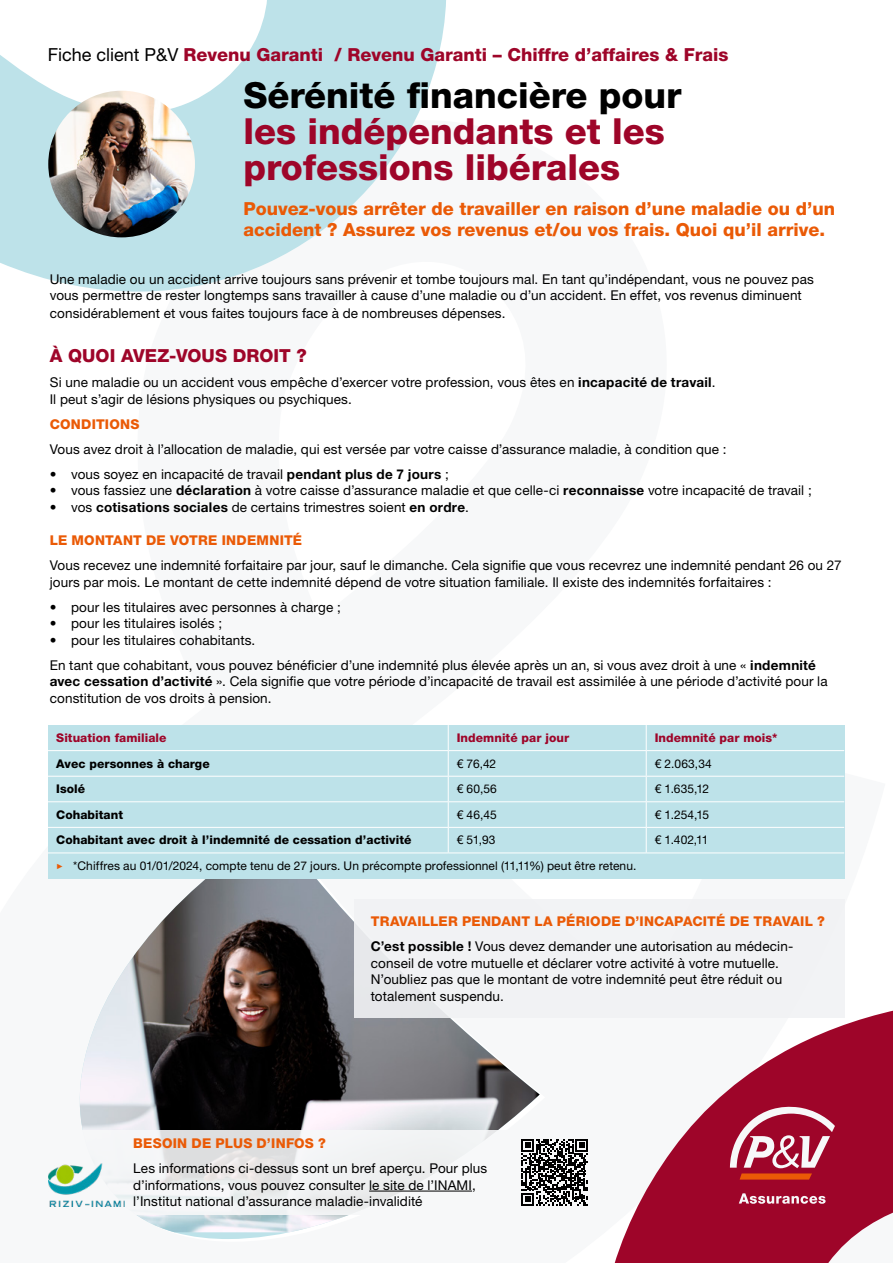
<style>
.page{position:relative;width:893px;height:1263px;background:#fff}
.page>*{position:absolute;margin:0;border:0;box-sizing:border-box;transform-origin:0 0}
.t1{font:800 36px/36px "Helvetica Neue LT Std";color:#9e0529}
.t2{font:800 36px "Helvetica Neue LT Std";color:#000}
.t3{font:800 18px/21px "Helvetica Neue LT Std";color:#ea5a06}
.t4{font:800 18px "Helvetica Neue LT Std";color:#9e0529}
.t5{font:13.5px/16.5px "Helvetica Neue LT Std";letter-spacing:.01em;color:#000}
.t6{font:800 13.5px/25px "Helvetica Neue LT Std";letter-spacing:.015em;color:#ea5a06}
.t7{font:12px "Helvetica Neue LT Std";letter-spacing:.005em;color:#000}
.t8{font:800 12px "Helvetica Neue LT Std";letter-spacing:.005em;color:#000}
.t9{font:800 12px "Helvetica Neue LT Std";letter-spacing:.005em;color:#9e0529}
.s1{font-weight:400;color:#000}
.s2{font-weight:700}
.s3{font-family:"Arial";font-size:7.5px;color:#ea5a06}
.s4{font-weight:700;color:#000}
</style>
<div class="page">
<img style="left:79px;top:878px;width:461px;height:354px">
<svg style="left:614px;top:1006px;width:279px;height:257px;fill:#9e0529"></svg>
<svg style="left:739px;top:1193px;width:87px;height:11px"></svg>
<svg style="left:730px;top:1106px;width:105px;height:73px"></svg>
<svg style="left:0;top:0;width:446px;height:292px;fill:#bde2e9"></svg>
<svg style="left:49px;top:1130px;width:491px;height:85px;fill:#f2f4f5"></svg>
<div style="left:48px;top:725px;width:796px;height:153px;background:#bde2e9"></div>
<hr style="left:48px;top:750px;width:400px;height:1px;background:#fff">
<hr style="left:448px;top:750px;width:198px;height:1px;background:#fff">
<hr style="left:646px;top:750px;width:198px;height:1px;background:#fff">
<hr style="left:48px;top:776px;width:400px;height:1px;background:#fff">
<hr style="left:448px;top:776px;width:198px;height:1px;background:#fff">
<hr style="left:646px;top:776px;width:198px;height:1px;background:#fff">
<hr style="left:48px;top:801px;width:400px;height:1px;background:#fff">
<hr style="left:448px;top:801px;width:198px;height:1px;background:#fff">
<hr style="left:646px;top:801px;width:198px;height:1px;background:#fff">
<hr style="left:48px;top:827px;width:400px;height:1px;background:#fff">
<hr style="left:448px;top:827px;width:198px;height:1px;background:#fff">
<svg style="left:448px;top:725px;width:1px;height:127px"></svg>
<hr style="left:646px;top:827px;width:198px;height:1px;background:#fff">
<svg style="left:646px;top:725px;width:1px;height:127px"></svg>
<hr style="left:48px;top:852px;width:400px;height:1px;background:#fff">
<hr style="left:448px;top:852px;width:198px;height:1px;background:#fff">
<hr style="left:646px;top:852px;width:198px;height:1px;background:#fff">
<div style="left:354px;top:900px;width:490px;height:118px;background:#f1f2f4"></div>
<hr style="left:369px;top:1191px;width:103px;height:1px;background:#000">
<img style="left:48px;top:1164px;width:77px;height:42px">
<img style="left:48px;top:91px;width:147px;height:146px;border-radius:73px">
<svg style="left:521px;top:1139px;width:67px;height:67px"></svg>
<h2 class="t4" style="left:48px;top:44px;width:682px"><span class="s1">Fiche client P&amp;V</span> Revenu Garanti / Revenu Garanti – Chiffre d’affaires &amp; Frais</h2>
<h1 class="t2" style="left:243px;top:74px;width:440px">Sérénité financière pour</h1>
<h1 class="t1" style="left:243px;top:114px;width:423px">les indépendants et les professions libérales</h1>
<h2 class="t3" style="left:243px;top:198px;width:593px">Pouvez-vous arrêter de travailler en raison d’une maladie ou d’un accident ? Assurez vos revenus et/ou vos frais. Quoi qu’il arrive.</h2>
<p class="t5" style="left:50px;top:271px;width:766px">Une maladie ou un accident arrive toujours sans prévenir et tombe toujours mal. En tant qu’indépendant, vous ne pouvez pas vous permettre de rester longtemps sans travailler à cause d’une maladie ou d’un accident. En effet, vos revenus diminuent</p>
<p class="t5" style="left:50px;top:305px;width:457px">considérablement et vous faites toujours face à de nombreuses dépenses.</p>
<h2 class="t4" style="left:50px;top:345px;width:259px">À QUOI AVEZ-VOUS DROIT ?</h2>
<p class="t5" style="left:50px;top:374px;width:667px">Si une maladie ou un accident vous empêche d’exercer votre profession, vous êtes en <span class="s2">incapacité de travail</span>.<br>Il peut s’agir de lésions physiques ou psychiques.</p>
<p class="t6" style="left:50px;top:411px;width:91px">CONDITIONS</p>
<p class="t5" style="left:50px;top:440px;width:678px">Vous avez droit à l’allocation de maladie, qui est versée par votre caisse d’assurance maladie, à condition que :</p>
<p class="t5" style="left:50px;top:465px;width:401px">• vous soyez en incapacité de travail <span class="s2">pendant plus de 7 jours</span> ;</p>
<p class="t5" style="left:50px;top:482px;width:763px">• vous fassiez une <span class="s2">déclaration</span> à votre caisse d’assurance maladie et que celle-ci <span class="s2">reconnaisse</span> votre incapacité de travail ;</p>
<p class="t5" style="left:50px;top:498px;width:420px">• vos <span class="s2">cotisations sociales</span> de certains trimestres soient <span class="s2">en ordre</span>.</p>
<p class="t6" style="left:50px;top:528px;width:254px">LE MONTANT DE VOTRE INDEMNITÉ</p>
<p class="t5" style="left:50px;top:557px;width:793px">Vous recevez une indemnité forfaitaire par jour, sauf le dimanche. Cela signifie que vous recevrez une indemnité pendant 26 ou 27 jours par mois. Le montant de cette indemnité dépend de votre situation familiale. Il existe des indemnités forfaitaires :</p>
<p class="t5" style="left:50px;top:598px;width:292px">• pour les titulaires avec personnes à charge ;</p>
<p class="t5" style="left:50px;top:615px;width:174px">• pour les titulaires isolés ;</p>
<p class="t5" style="left:50px;top:627px;width:768px;line-height:25px">• pour les titulaires cohabitants.<br>En tant que cohabitant, vous pouvez bénéficier d’une indemnité plus élevée après un an, si vous avez droit à une « <span class="s2">indemnité</span></p>
<p class="t5" style="left:50px;top:673px;width:779px"><span class="s2">avec cessation d’activité</span> ». Cela signifie que votre période d’incapacité de travail est assimilée à une période d’activité pour la constitution de vos droits à pension.</p>
<p class="t9" style="left:56px;top:731px;width:112px">Situation familiale</p>
<p class="t9" style="left:457px;top:731px;width:114px">Indemnité par jour</p>
<p class="t9" style="left:655px;top:731px;width:124px">Indemnité par mois*</p>
<p class="t8" style="left:56px;top:756px;width:155px">Avec personnes à charge</p>
<p class="t7" style="left:457px;top:756px;width:41px">€ 76,42</p>
<p class="t7" style="left:655px;top:756px;width:59px">€ 2.063,34</p>
<p class="t8" style="left:56px;top:782px;width:30px">Isolé</p>
<p class="t7" style="left:457px;top:782px;width:42px">€ 60,56</p>
<p class="t7" style="left:655px;top:782px;width:56px">€ 1.635,12</p>
<p class="t8" style="left:56px;top:807px;width:68px">Cohabitant</p>
<p class="t7" style="left:457px;top:807px;width:42px">€ 46,45</p>
<p class="t7" style="left:655px;top:807px;width:56px">€ 1.254,15</p>
<p class="t8" style="left:56px;top:833px;width:357px">Cohabitant avec droit à l’indemnité de cessation d’activité</p>
<p class="t7" style="left:457px;top:833px;width:40px">€ 51,93</p>
<p class="t7" style="left:655px;top:833px;width:55px">€ 1.402,11</p>
<p class="t7" style="left:56px;top:858px;width:582px"><span class="s3">►</span> *Chiffres au 01/01/2024, compte tenu de 27 jours. Un précompte professionnel (11,11%) peut être retenu.</p>
<p class="t6" style="left:371px;top:909px;width:456px">TRAVAILLER PENDANT LA PÉRIODE D’INCAPACITÉ DE TRAVAIL ?<br><span class="s4">C’est possible !</span> <span class="s1">Vous devez demander une autorisation au médecin-</span></p>
<p class="t5" style="left:371px;top:955px;width:413px">conseil de votre mutuelle et déclarer votre activité à votre mutuelle.<br>N’oubliez pas que le montant de votre indemnité peut être réduit ou totalement suspendu.</p>
<p class="t6" style="left:133px;top:1131px;width:194px">BESOIN DE PLUS D’INFOS ?</p>
<p class="t5" style="left:133px;top:1160px;width:356px">Les informations ci-dessus sont un bref aperçu. Pour plus d’informations, vous pouvez consulter le site de l’INAMI, l’Institut national d’assurance maladie-invalidité</p>
</div>
